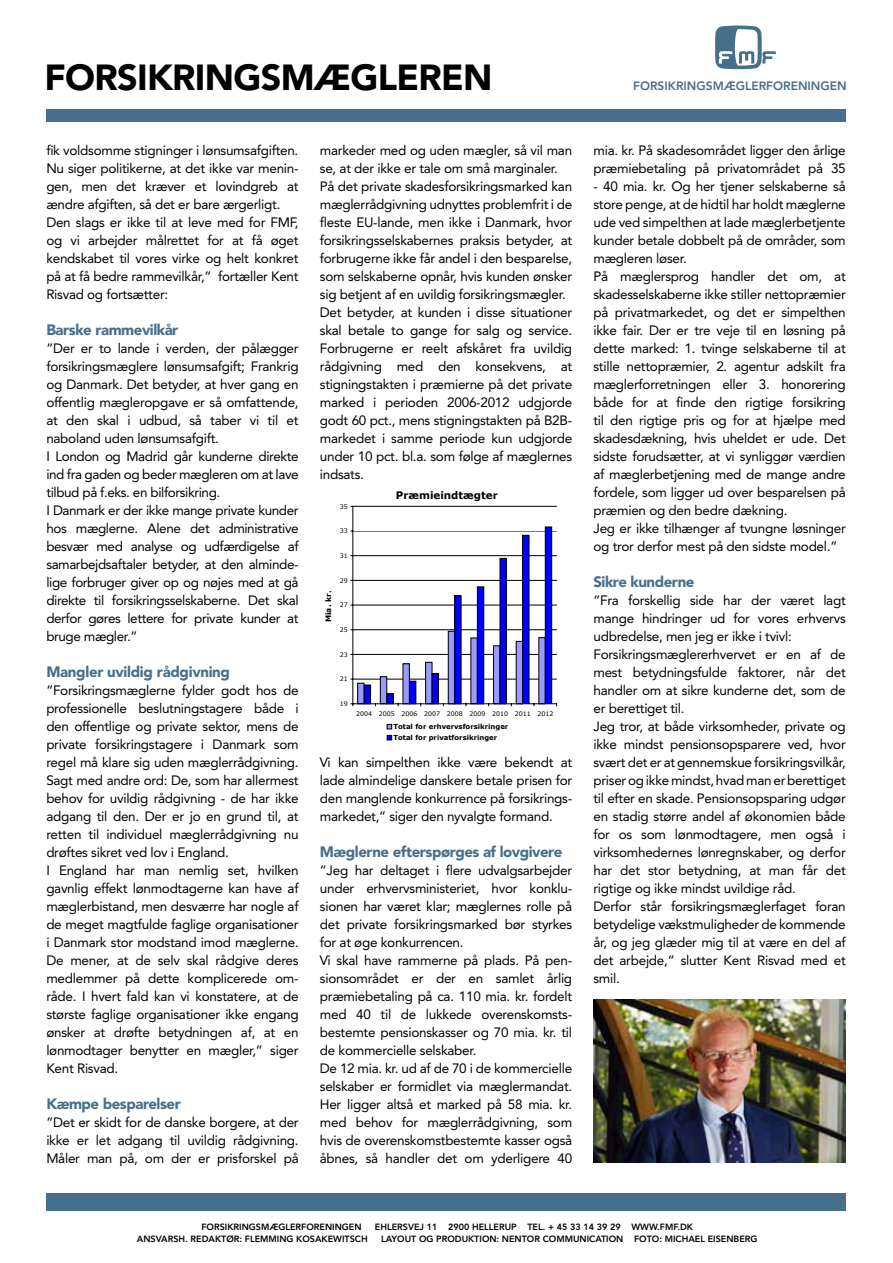
<style>
.page{position:relative;width:893px;height:1263px;background:#fff}
.page>*{position:absolute;margin:0;border:0;box-sizing:border-box;transform-origin:0 0}
.t1{font:900 36px "Avenir";letter-spacing:-.02em;color:#000}
.t2{font:900 15px "Avenir";letter-spacing:-.03em;color:#466f8c}
.t3{font:13.5px/18px "Avenir";letter-spacing:-.02em;color:#000}
.t4{font:800 12px "Avenir";color:#466f8c}
.t5{font:700 10.35px "Verdana";color:#000}
.t6{font:800 9px "Avenir";color:#000}
.t7{font:700 7.5px "Verdana";color:#000}
.t8{font:700 6.9px/10.9px "Verdana";color:#000}
.t9{font:6.3px "Verdana";color:#000}
</style>
<div class="page">
<svg style="left:715px;top:26px;width:61px;height:43px"></svg>
<div style="left:47px;top:109px;width:799px;height:13px;background:#466f8c"></div>
<div style="left:46px;top:1194px;width:800px;height:17px;background:#466f8c"></div>
<svg style="left:350px;top:505px;width:208px;height:236px"></svg>
<img style="left:593px;top:999px;width:253px;height:163px">
<h1 class="t1" style="left:45px;top:56px;width:449px">FORSIKRINGSMÆGLEREN</h1>
<p class="t3" style="left:46px;top:141px;width:254px">fik voldsomme stigninger i lønsumsafgiften.<br>Nu siger politikerne, at det ikke var menin&shy;gen, men det kræver et lovindgreb at ændre afgiften, så det er bare ærgerligt.<br>Den slags er ikke til at leve med for FMF, og vi arbejder målrettet for at få øget kendskabet til vores virke og helt konkret på at få bedre rammevilkår,” fortæller Kent Risvad og fortsætter:</p>
<p class="t2" style="left:46px;top:320px;width:134px">Barske rammevilkår</p>
<p class="t3" style="left:46px;top:339px;width:254px">”Der er to lande i verden, der pålægger forsikringsmæglere lønsumsafgift; Frankrig og Danmark. Det betyder, at hver gang en offentlig mægleropgave er så omfattende, at den skal i udbud, så taber vi til et naboland uden lønsumsafgift.<br>I London og Madrid går kunderne direkte ind fra gaden og beder mægleren om at lave tilbud på f.eks. en bilforsikring.<br>I Danmark er der ikke mange private kunder hos mæglerne. Alene det administrative besvær med analyse og udfærdigelse af samarbejdsaftaler betyder, at den alminde&shy;lige forbruger giver op og nøjes med at gå direkte til forsikringsselskaberne. Det skal derfor gøres lettere for private kunder at bruge mægler.”</p>
<p class="t2" style="left:46px;top:662px;width:185px">Mangler uvildig rådgivning</p>
<p class="t3" style="left:46px;top:681px;width:254px">”Forsikringsmæglerne fylder godt hos de professionelle beslutningstagere både i den offentlige og private sektor, mens de private forsikringstagere i Danmark som regel må klare sig uden mæglerrådgivning.<br>Sagt med andre ord: De, som har allermest behov for uvildig rådgivning - de har ikke adgang til den. Der er jo en grund til, at retten til individuel mæglerrådgivning nu drøftes sikret ved lov i England.<br>I England har man nemlig set, hvilken gavnlig effekt lønmodtagerne kan have af mæglerbistand, men desværre har nogle af de meget magtfulde faglige organisationer i Danmark stor modstand imod mæglerne.<br>De mener, at de selv skal rådgive deres medlemmer på dette komplicerede om&shy;råde. I hvert fald kan vi konstatere, at de største faglige organisationer ikke engang ønsker at drøfte betydningen af, at en lønmodtager benytter en mægler,” siger Kent Risvad.</p>
<p class="t2" style="left:46px;top:1094px;width:136px">Kæmpe besparelser</p>
<p class="t3" style="left:46px;top:1113px;width:254px;text-align:justify">”Det er skidt for de danske borgere, at der ikke er let adgang til uvildig rådgivning.<br>Måler man på, om der er prisforskel på</p>
<p class="t3" style="left:320px;top:141px;width:254px">markeder med og uden mægler, så vil man se, at der ikke er tale om små marginaler.<br>På det private skadesforsikringsmarked kan mæglerrådgivning udnyttes problemfrit i de fleste EU-lande, men ikke i Danmark, hvor forsikringsselskabernes praksis betyder, at forbrugerne ikke får andel i den besparelse, som selskaberne opnår, hvis kunden ønsker sig betjent af en uvildig forsikringsmægler.<br>Det betyder, at kunden i disse situationer skal betale to gange for salg og service.<br>Forbrugerne er reelt afskåret fra uvildig rådgivning med den konsekvens, at stigningstakten i præmierne på det private marked i perioden 2006-2012 udgjorde godt 60 pct., mens stigningstakten på B2B&shy;markedet i samme periode kun udgjorde under 10 pct. bl.a. som følge af mæglernes indsats.</p>
<p class="t7" style="left:324px;top:622px;width:33px;rotate:-90deg">Mia. kr.</p>
<p class="t9" style="left:340px;top:502px;width:9px">35</p>
<p class="t9" style="left:340px;top:527px;width:9px">33</p>
<p class="t9" style="left:340px;top:552px;width:9px">31</p>
<p class="t9" style="left:340px;top:576px;width:9px">29</p>
<p class="t9" style="left:340px;top:601px;width:9px">27</p>
<p class="t9" style="left:340px;top:626px;width:9px">25</p>
<p class="t9" style="left:340px;top:650px;width:9px">23</p>
<p class="t9" style="left:340px;top:675px;width:9px">21</p>
<p class="t9" style="left:340px;top:700px;width:9px">19</p>
<p class="t5" style="left:396px;top:489px;width:104px">Præmieindtægter</p>
<p class="t9" style="left:356px;top:709px;width:199px">2004 2005 2006 2007 2008 2009 2010 2011 2012</p>
<p class="t8" style="left:393px;top:721px;width:116px">Total for erhvervsforsikringer<br>Total for privatforsikringer</p>
<p class="t3" style="left:320px;top:753px;width:254px;text-align:justify">Vi kan simpelthen ikke være bekendt at lade almindelige danskere betale prisen for den manglende konkurrence på forsikrings&shy;markedet,” siger den nyvalgte formand.</p>
<p class="t2" style="left:320px;top:842px;width:244px">Mæglerne efterspørges af lovgivere</p>
<p class="t3" style="left:320px;top:861px;width:254px">”Jeg har deltaget i flere udvalgsarbejder under erhvervsministeriet, hvor konklu&shy;sionen har været klar; mæglernes rolle på det private forsikringsmarked bør styrkes for at øge konkurrencen.<br>Vi skal have rammerne på plads. På pen&shy;sionsområdet er der en samlet årlig præmiebetaling på ca. 110 mia. kr. fordelt med 40 til de lukkede overenskomsts&shy;bestemte pensionskasser og 70 mia. kr. til de kommercielle selskaber.<br>De 12 mia. kr. ud af de 70 i de kommercielle selskaber er formidlet via mæglermandat.<br>Her ligger altså et marked på 58 mia. kr. med behov for mæglerrådgivning, som hvis de overenskomstbestemte kasser også åbnes, så handler det om yderligere 40</p>
<p class="t4" style="left:633px;top:79px;width:215px">FORSIKRINGSMÆGLERFORENINGEN</p>
<p class="t3" style="left:593px;top:141px;width:254px">mia. kr. På skadesområdet ligger den årlige præmiebetaling på privatområdet på 35</p>
<p class="t3" style="left:593px;top:177px;width:254px">- 40 mia. kr. Og her tjener selskaberne så store penge, at de hidtil har holdt mæglerne ude ved simpelthen at lade mæglerbetjente kunder betale dobbelt på de områder, som mægleren løser.<br>På mæglersprog handler det om, at skadesselskaberne ikke stiller nettopræmier på privatmarkedet, og det er simpelthen ikke fair. Der er tre veje til en løsning på dette marked: 1. tvinge selskaberne til at stille nettopræmier, 2. agentur adskilt fra mæglerforretningen eller 3. honorering både for at finde den rigtige forsikring til den rigtige pris og for at hjælpe med skadesdækning, hvis uheldet er ude. Det sidste forudsætter, at vi synliggør værdien af mæglerbetjening med de mange andre fordele, som ligger ud over besparelsen på præmien og den bedre dækning.<br>Jeg er ikke tilhænger af tvungne løsninger og tror derfor mest på den sidste model.”</p>
<p class="t2" style="left:593px;top:572px;width:103px">Sikre kunderne</p>
<p class="t3" style="left:593px;top:591px;width:254px">”Fra forskellig side har der været lagt mange hindringer ud for vores erhvervs udbredelse, men jeg er ikke i tvivl:<br>Forsikringsmæglererhvervet er en af de mest betydningsfulde faktorer, når det handler om at sikre kunderne det, som de er berettiget til.<br>Jeg tror, at både virksomheder, private og ikke mindst pensionsopsparere ved, hvor svært det er at gennemskue forsikringsvilkår, priser og ikke mindst, hvad man er berettiget til efter en skade. Pensionsopsparing udgør en stadig større andel af økonomien både for os som lønmodtagere, men også i virksomhedernes lønregnskaber, og derfor har det stor betydning, at man får det rigtige og ikke mindst uvildige råd.<br>Derfor står forsikringsmæglerfaget foran betydelige vækstmuligheder de kommende år, og jeg glæder mig til at være en del af det arbejde,” slutter Kent Risvad med et smil.</p>
<p class="t6" style="left:201px;top:1221px;width:162px">FORSIKRINGSMÆGLERFORENINGEN</p>
<p class="t6" style="left:375px;top:1221px;width:320px">EHLERSVEJ 11 2900 HELLERUP TEL. + 45 33 14 39 29 WWW.FMF.DK</p>
<p class="t6" style="left:137px;top:1233px;width:79px">ANSVARSH. REDAKT</p>
<p class="t6" style="left:226px;top:1233px;width:143px">ØR: FLEMMING KOSAKEWITSCH</p>
<p class="t6" style="left:381px;top:1233px;width:148px">LAYOUT OG PRODUKTION: NENTOR</p>
<p class="t6" style="left:543px;top:1233px;width:216px">COMMUNICATION FOTO: MICHAEL EISENBERG</p>
</div>
